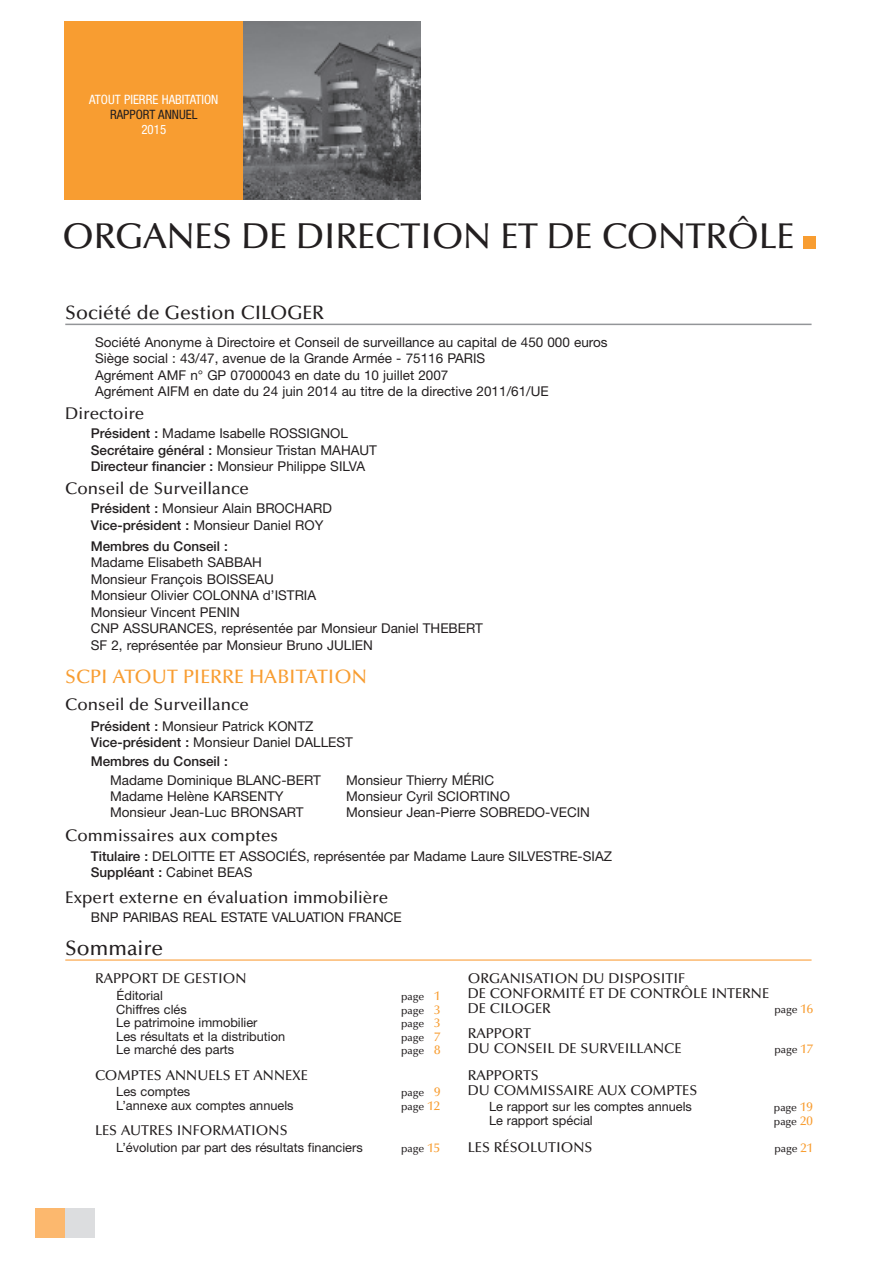
<style>
.page{position:relative;width:893px;height:1263px;background:#fff}
.page>*{position:absolute;margin:0;border:0;box-sizing:border-box;transform-origin:0 0}
.t1{font:500 36px "Optima";letter-spacing:-.01em;color:#231f20}
.t2{font:500 21px "Optima";color:#231f20}
.t3{font:500 19.5px "Optima";color:#f89d31}
.t4{font:500 19.5px "Optima";color:#231f20}
.t5{font:500 16.95px "Optima";color:#231f20}
.t6{font:500 14.25px/15px "Optima";color:#231f20}
.t7{font:13.5px/16.5px "Helvetica Neue";color:#231f20}
.t8{font:500 13.5px "Helvetica Neue";color:#231f20}
.t9{font:condensed 12.9px "Helvetica Neue";color:#fff}
.t10{font:condensed 12.9px "Helvetica Neue";color:#231f20}
.t11{font:12.75px "Helvetica Neue";color:#231f20}
.t12{font:500 10.5px "Optima";color:#231f20}
.s1{font-weight:500}
.s2{font-size:12.75px;color:#f89d31}
</style>
<div class="page">
<img style="left:242px;top:21px;width:179px;height:179px">
<div style="left:64px;top:21px;width:178px;height:179px;background:#f89d31"></div>
<hr style="left:65px;top:324px;width:746px;height:1px;background:#939598">
<hr style="left:65px;top:959px;width:747px;height:2px;background:#fcb86e">
<div style="left:803px;top:236px;width:13px;height:13px;background:#f89d31"></div>
<div style="left:35px;top:1208px;width:30px;height:29px;background:#fcb86e"></div>
<div style="left:65px;top:1208px;width:29px;height:29px;background:#dcdddf"></div>
<p class="t9" style="left:89px;top:94px;width:131px">ATOUT PIERRE HABITATION</p>
<p class="t10" style="left:110px;top:109px;width:89px">RAPPORT ANNUEL</p>
<p class="t9" style="left:141px;top:124px;width:26px">2015</p>
<h1 class="t1" style="left:62px;top:222px;width:734px">ORGANES DE DIRECTION ET DE CONTRÔLE</h1>
<h3 class="t4" style="left:65px;top:305px;width:260px">Société de Gestion CILOGER</h3>
<p class="t7" style="left:95px;top:335px;width:514px">Société Anonyme à Directoire et Conseil de surveillance au capital de 450 000 euros Siège social : 43/47, avenue de la Grande Armée - 75116 PARIS<br>Agrément AMF n° GP 07000043 en date du 10 juillet 2007<br>Agrément AIFM en date du 24 juin 2014 au titre de la directive 2011/61/UE</p>
<p class="t5" style="left:65px;top:406px;width:81px">Directoire</p>
<p class="t7" style="left:91px;top:427px;width:288px"><span class="s1">Président :</span> Madame Isabelle ROSSIGNOL<br><span class="s1">Secrétaire général :</span> Monsieur Tristan MAHAUT<br><span class="s1">Directeur financier :</span> Monsieur Philippe SILVA</p>
<p class="t5" style="left:65px;top:481px;width:185px">Conseil de Surveillance</p>
<p class="t7" style="left:91px;top:502px;width:243px"><span class="s1">Président :</span> Monsieur Alain BROCHARD<br><span class="s1">Vice-président :</span> Monsieur Daniel ROY</p>
<p class="t8" style="left:91px;top:541px;width:139px">Membres du Conseil :</p>
<p class="t7" style="left:91px;top:556px;width:393px">Madame Elisabeth SABBAH<br>Monsieur François BOISSEAU<br>Monsieur Olivier COLONNA d’ISTRIA<br>Monsieur Vincent PENIN<br>CNP ASSURANCES, représentée par Monsieur Daniel THEBERT SF 2, représentée par Monsieur Bruno JULIEN</p>
<h3 class="t3" style="left:65px;top:669px;width:303px">SCPI ATOUT PIERRE HABITATION</h3>
<p class="t5" style="left:65px;top:697px;width:185px">Conseil de Surveillance</p>
<p class="t7" style="left:91px;top:719px;width:264px;line-height:15.8px"><span class="s1">Président :</span> Monsieur Patrick KONTZ<br><span class="s1">Vice-président :</span> Monsieur Daniel DALLEST</p>
<p class="t8" style="left:91px;top:756px;width:139px">Membres du Conseil :</p>
<p class="t7" style="left:110px;top:774px;width:212px;line-height:15.8px">Madame Dominique BLANC-BERT<br>Madame Helène KARSENTY<br>Monsieur Jean-Luc BRONSART</p>
<p class="t7" style="left:346px;top:774px;width:245px;line-height:15.8px">Monsieur Thierry MÉRIC<br>Monsieur Cyril SCIORTINO<br>Monsieur Jean-Pierre SOBREDO-VECIN</p>
<p class="t5" style="left:65px;top:829px;width:214px">Commissaires aux comptes</p>
<p class="t7" style="left:91px;top:849px;width:523px"><span class="s1">Titulaire :</span> DELOITTE ET ASSOCIÉS, représentée par Madame Laure SILVESTRE-SIAZ<br><span class="s1">Suppléant :</span> Cabinet BEAS</p>
<p class="t5" style="left:65px;top:890px;width:324px">Expert externe en évaluation immobilière</p>
<p class="t7" style="left:91px;top:910px;width:313px">BNP PARIBAS REAL ESTATE VALUATION FRANCE</p>
<h2 class="t2" style="left:65px;top:940px;width:100px">Sommaire</h2>
<p class="t6" style="left:95px;top:972px;width:153px">RAPPORT DE GESTION</p>
<p class="t11" style="left:117px;top:991px;width:48px">Éditorial</p>
<p class="t12" style="left:401px;top:992px;width:41px">page <span class="s2">1</span></p>
<p class="t11" style="left:116px;top:1004px;width:72px">Chiffres clés</p>
<p class="t12" style="left:401px;top:1006px;width:41px">page <span class="s2">3</span></p>
<p class="t11" style="left:116px;top:1018px;width:143px">Le patrimoine immobilier</p>
<p class="t12" style="left:401px;top:1019px;width:41px">page <span class="s2">3</span></p>
<p class="t11" style="left:116px;top:1031px;width:170px">Les résultats et la distribution</p>
<p class="t12" style="left:401px;top:1033px;width:41px">page <span class="s2">7</span></p>
<p class="t11" style="left:116px;top:1045px;width:119px">Le marché des parts</p>
<p class="t12" style="left:401px;top:1046px;width:41px">page <span class="s2">8</span></p>
<p class="t6" style="left:95px;top:1069px;width:214px">COMPTES ANNUELS ET ANNEXE</p>
<p class="t11" style="left:116px;top:1087px;width:76px">Les comptes</p>
<p class="t12" style="left:401px;top:1088px;width:41px">page <span class="s2">9</span></p>
<p class="t11" style="left:116px;top:1100px;width:179px">L’annexe aux comptes annuels</p>
<p class="t12" style="left:401px;top:1102px;width:40px">page <span class="s2">12</span></p>
<p class="t6" style="left:95px;top:1124px;width:194px">LES AUTRES INFORMATIONS</p>
<p class="t11" style="left:116px;top:1142px;width:248px">L’évolution par part des résultats financiers</p>
<p class="t12" style="left:401px;top:1144px;width:40px">page <span class="s2">15</span></p>
<p class="t6" style="left:468px;top:972px;width:303px">ORGANISATION DU DISPOSITIF<br>DE CONFORMITÉ ET DE CONTRÔLE INTERNE<br>DE CILOGER</p>
<p class="t12" style="left:774px;top:1005px;width:40px">page <span class="s2">16</span></p>
<p class="t6" style="left:468px;top:1027px;width:215px">RAPPORT<br>DU CONSEIL DE SURVEILLANCE</p>
<p class="t12" style="left:774px;top:1046px;width:40px">page <span class="s2">17</span></p>
<p class="t6" style="left:468px;top:1069px;width:231px">RAPPORTS<br>DU COMMISSAIRE AUX COMPTES</p>
<p class="t11" style="left:489px;top:1102px;width:205px">Le rapport sur les comptes annuels</p>
<p class="t12" style="left:774px;top:1103px;width:40px">page <span class="s2">19</span></p>
<p class="t11" style="left:489px;top:1115px;width:105px">Le rapport spécial</p>
<p class="t12" style="left:774px;top:1117px;width:40px">page <span class="s2">20</span></p>
<p class="t6" style="left:468px;top:1141px;width:126px">LES RÉSOLUTIONS</p>
<p class="t12" style="left:774px;top:1144px;width:40px">page <span class="s2">21</span></p>
</div>
